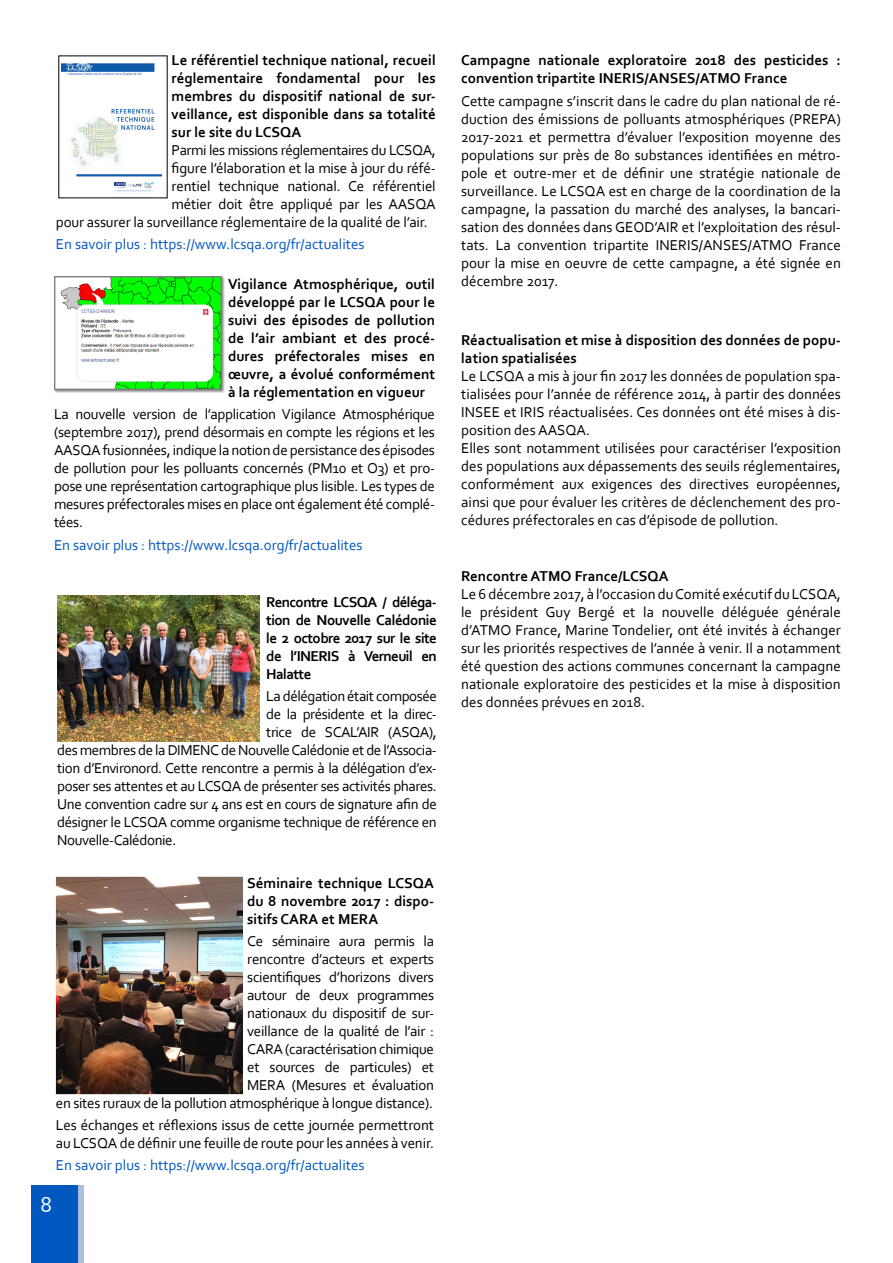
<style>
.page{position:relative;width:893px;height:1263px;background:#fff}
.page>*{position:absolute;margin:0;border:0;box-sizing:border-box;transform-origin:0 0}
.t1{font:22.5px "Corbel";color:#fff}
.t2{font:15px/18px "Corbel";letter-spacing:-.01em;color:#000;text-align:justify}
.t3{font:700 15px/18px "Corbel";color:#000;text-align:justify}
.t4{font:15px "Corbel";letter-spacing:-.03em;color:#000}
.t5{font:15px "Corbel";color:#0057c0}
</style>
<div class="page">
<img style="left:56px;top:877px;width:187px;height:217px">
<img style="left:58px;top:595px;width:201px;height:146px">
<img style="left:54px;top:277px;width:171px;height:115px">
<img style="left:62px;top:63px;width:100px;height:129px">
<div style="left:31px;top:1185px;width:47px;height:78px;background:#0057c0"></div>
<div style="left:78px;top:1185px;width:6px;height:78px;background:#aabfde"></div>
<p class="t3" style="left:172px;top:51px;width:266px">Le référentiel technique national, recueil réglementaire fondamental pour les membres du dispositif national de sur&shy;veillance, est disponible dans sa totalité sur le site du LCSQA</p>
<p class="t4" style="left:172px;top:141px;width:266px">Parmi les missions réglementaires du LCSQA,</p>
<p class="t2" style="left:172px;top:159px;width:266px">figure l’élaboration et la mise à jour du réfé-</p>
<p class="t2" style="left:172px;top:177px;width:266px">rentiel technique national. Ce référentiel</p>
<p class="t2" style="left:172px;top:195px;width:266px">métier doit être appliqué par les AASQA</p>
<p class="t2" style="left:56px;top:213px;width:373px">pour assurer la surveillance réglementaire de la qualité de l’air.</p>
<p class="t5" style="left:56px;top:235px;width:310px">En savoir plus : https://www.lcsqa.org/fr/actualites</p>
<p class="t3" style="left:228px;top:275px;width:209px">Vigilance Atmosphérique, outil développé par le LCSQA pour le suivi des épisodes de pollution de l’air ambiant et des procé&shy;dures préfectorales mises en œuvre, a évolué conformément à la réglementation en vigueur</p>
<p class="t2" style="left:54px;top:405px;width:383px">La nouvelle version de l’application Vigilance Atmosphérique (septembre 2017), prend désormais en compte les régions et les AASQA fusionnées, indique la notion de persistance des épisodes de pollution pour les polluants concernés (PM10 et O3) et pro&shy;pose une représentation cartographique plus lisible. Les types de mesures préfectorales mises en place ont également été complé&shy;tées.</p>
<p class="t5" style="left:54px;top:535px;width:310px">En savoir plus : https://www.lcsqa.org/fr/actualites</p>
<p class="t3" style="left:266px;top:593px;width:172px">Rencontre LCSQA / déléga&shy;tion de Nouvelle Calédonie le 2 octobre 2017 sur le site de l’INERIS à Verneuil en Halatte</p>
<p class="t4" style="left:266px;top:687px;width:172px">La délégation était composée</p>
<p class="t4" style="left:266px;top:705px;width:172px">de la présidente et la direc-</p>
<p class="t4" style="left:266px;top:723px;width:172px">trice de SCAL’AIR (ASQA),</p>
<p class="t4" style="left:57px;top:741px;width:381px">des membres de la DIMENC de Nouvelle Calédonie et de l’Associa-</p>
<p class="t2" style="left:57px;top:759px;width:381px">tion d’Environord. Cette rencontre a permis à la délégation d’ex-</p>
<p class="t2" style="left:57px;top:777px;width:381px">poser ses attentes et au LCSQA de présenter ses activités phares.</p>
<p class="t2" style="left:57px;top:795px;width:381px">Une convention cadre sur 4 ans est en cours de signature afin de</p>
<p class="t2" style="left:57px;top:813px;width:381px">désigner le LCSQA comme organisme technique de référence en</p>
<p class="t2" style="left:57px;top:831px;width:121px">Nouvelle-Calédonie.</p>
<p class="t3" style="left:247px;top:873px;width:188px">Séminaire technique LCSQA du 8 novembre 2017 : dispo&shy;sitifs CARA et MERA</p>
<p class="t2" style="left:56px;top:931px;width:380px;text-align:right">Ce séminaire aura permis la<br>rencontre d’acteurs et experts<br>scientifiques d’horizons divers<br>autour de deux programmes<br>nationaux du dispositif de sur-<br>veillance de la qualité de l’air :<br>CARA (caractérisation chimique<br>et sources de particules) et<br>MERA (Mesures et évaluation<br>en sites ruraux de la pollution atmosphérique à longue distance).</p>
<p class="t2" style="left:56px;top:1116px;width:380px">Les échanges et réflexions issus de cette journée permettront au LCSQA de définir une feuille de route pour les années à venir.</p>
<p class="t5" style="left:56px;top:1156px;width:310px">En savoir plus : https://www.lcsqa.org/fr/actualites</p>
<h1 class="t1" style="left:40px;top:1191px;width:13px">8</h1>
<p class="t3" style="left:461px;top:51px;width:381px">Campagne nationale exploratoire 2018 des pesticides : convention tripartite INERIS/ANSES/ATMO France</p>
<p class="t2" style="left:461px;top:91px;width:381px">Cette campagne s’inscrit dans le cadre du plan national de ré&shy;duction des émissions de polluants atmosphériques (PREPA)<br>2017-2021 et permettra d’évaluer l’exposition moyenne des populations sur près de 80 substances identifiées en métro&shy;pole et outre-mer et de définir une stratégie nationale de surveillance. Le LCSQA est en charge de la coordination de la campagne, la passation du marché des analyses, la bancari&shy;sation des données dans GEOD’AIR et l’exploitation des résul&shy;tats. La convention tripartite INERIS/ANSES/ATMO France pour la mise en oeuvre de cette campagne, a été signée en décembre 2017.</p>
<p class="t3" style="left:461px;top:330px;width:381px">Réactualisation et mise à disposition des données de popu&shy;lation spatialisées</p>
<p class="t2" style="left:461px;top:366px;width:381px;text-align:left">Le LCSQA a mis à jour fin 2017 les données de population spa&shy;tialisées pour l’année de référence 2014, à partir des données INSEE et IRIS réactualisées. Ces données ont été mises à dis&shy;position des AASQA.<br>Elles sont notamment utilisées pour caractériser l’exposition des populations aux dépassements des seuils réglementaires, conformément aux exigences des directives européennes, ainsi que pour évaluer les critères de déclenchement des pro&shy;cédures préfectorales en cas d’épisode de pollution.</p>
<p class="t3" style="left:461px;top:566px;width:209px">Rencontre ATMO France/LCSQA</p>
<p class="t2" style="left:461px;top:584px;width:381px">Le 6 décembre 2017, à l’occasion du Comité exécutif du LCSQA, le président Guy Bergé et la nouvelle déléguée générale d’ATMO France, Marine Tondelier, ont été invités à échanger sur les priorités respectives de l’année à venir. Il a notamment été question des actions communes concernant la campagne nationale exploratoire des pesticides et la mise à disposition des données prévues en 2018.</p>
</div>
